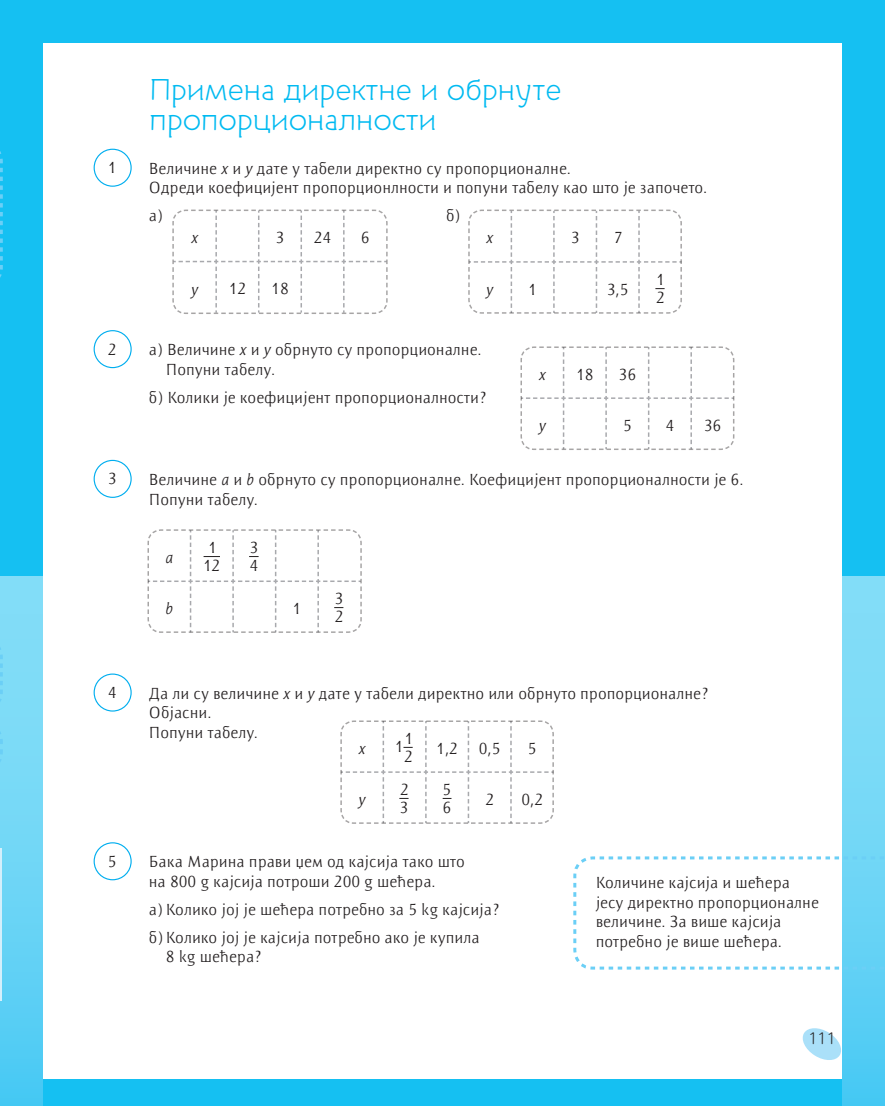
<style>
.page{position:relative;width:885px;height:1106px;background:#fff}
.page>*{position:absolute;margin:0;border:0;box-sizing:border-box;transform-origin:0 0}
.t1{font:30px/30px "Grancla";color:#00baf1}
.t2{font:300 16.5px/19.5px "Resavska Sans Cyr";color:#231f20}
.t3{font:300 16.5px/18px "Resavska Sans Latin";color:#231f20}
.t4{font:italic 300 16.5px "Resavska Sans Latin";color:#231f20}
.t5{font:16.5px "Grancla";color:#231f20}
.s1{font-family:"Resavska Sans Latin";font-style:italic}
.s2{font-family:"Resavska Sans Latin"}
</style>
<div class="page">
<div style="left:0;top:0;width:43px;height:1106px;background:#15c0f2"></div>
<div style="left:842px;top:0;width:42px;height:1106px;background:#15c0f2"></div>
<div style="left:0;top:1079px;width:884px;height:27px;background:#15c0f2"></div>
<div style="left:0;top:0;width:884px;height:43px;background:#15c0f2"></div>
<svg style="left:842px;top:576px;width:42px;height:530px;background:#6ed6f6"></svg>
<div style="left:0;top:576px;width:43px;height:530px;background:linear-gradient(to bottom,#8ce0f8,#50cbf4)"></div>
<svg style="left:802px;top:1026px;width:41px;height:35px"></svg>
<div style="left:94px;top:149px;width:38px;height:38px;border:1px solid #00aeef;border-radius:50%"></div>
<div style="left:94px;top:330px;width:38px;height:38px;border:1px solid #00aeef;border-radius:50%"></div>
<div style="left:94px;top:460px;width:38px;height:38px;border:1px solid #00aeef;border-radius:50%"></div>
<div style="left:94px;top:673px;width:38px;height:38px;border:1px solid #00aeef;border-radius:50%"></div>
<div style="left:94px;top:842px;width:38px;height:38px;border:1px solid #00aeef;border-radius:50%"></div>
<svg style="left:172px;top:209px;width:216px;height:105px"></svg>
<svg style="left:468px;top:209px;width:214px;height:105px"></svg>
<svg style="left:520px;top:346px;width:215px;height:104px"></svg>
<svg style="left:147px;top:529px;width:215px;height:104px"></svg>
<svg style="left:340px;top:720px;width:214px;height:104px"></svg>
<svg style="left:573px;top:855px;width:311px;height:116px"></svg>
<svg style="left:0;top:636px;width:4px;height:76px"></svg>
<svg style="left:0;top:151px;width:3px;height:127px"></svg>
<svg style="left:0;top:720px;width:4px;height:53px"></svg>
<hr style="left:0;top:848px;width:2px;height:152px;background:#d4effb">
<h1 class="t1" style="left:150px;top:75px;width:413px">Примена директне и обрнуте пропорционалности</h1>
<p class="t2" style="left:108px;top:158px;width:10px">1</p>
<p class="t2" style="left:149px;top:159px;width:560px">Veli~ine <span class="s1">x</span> i <span class="s1">y</span> date u tabeli direktno su proporcionalne.<br>Odredi koeficijent proporcionlnosti i popuni tabelu kao {to je zapo~eto.</p>
<p class="t2" style="left:149px;top:206px;width:16px">a)</p>
<p class="t2" style="left:446px;top:206px;width:16px">b)</p>
<p class="t4" style="left:191px;top:228px;width:9px">x</p>
<p class="t2" style="left:275px;top:228px;width:10px">3</p>
<p class="t2" style="left:314px;top:228px;width:19px">24</p>
<p class="t2" style="left:360px;top:228px;width:10px">6</p>
<p class="t4" style="left:486px;top:228px;width:9px">x</p>
<p class="t2" style="left:570px;top:228px;width:10px">3</p>
<p class="t2" style="left:613px;top:228px;width:10px">7</p>
<p class="t4" style="left:191px;top:280px;width:9px">y</p>
<p class="t2" style="left:229px;top:279px;width:19px">12</p>
<p class="t2" style="left:271px;top:279px;width:19px">18</p>
<p class="t4" style="left:486px;top:280px;width:9px">y</p>
<p class="t2" style="left:528px;top:280px;width:10px">1</p>
<p class="t2" style="left:606px;top:280px;width:23px">3,5</p>
<p class="t3" style="left:656px;top:270px;width:10px">1<br>2</p>
<p class="t2" style="left:108px;top:339px;width:10px">2</p>
<p class="t2" style="left:166px;top:340px;width:317px;text-indent:-17px">a) Veli~ine <span class="s1">x</span> i <span class="s1">y</span> obrnuto su proporcionalne.<br>Popuni tabelu.</p>
<p class="t2" style="left:149px;top:387px;width:339px">b) Koliki je koeficijent proporcionalnosti?</p>
<p class="t4" style="left:538px;top:365px;width:9px">x</p>
<p class="t2" style="left:576px;top:365px;width:19px">18</p>
<p class="t2" style="left:618px;top:365px;width:19px">36</p>
<p class="t4" style="left:538px;top:416px;width:9px">y</p>
<p class="t2" style="left:623px;top:416px;width:10px">5</p>
<p class="t2" style="left:665px;top:416px;width:10px">4</p>
<p class="t2" style="left:703px;top:416px;width:19px">36</p>
<p class="t2" style="left:108px;top:469px;width:10px">3</p>
<p class="t2" style="left:149px;top:470px;width:596px">Veli~ine <span class="s1">a</span> i <span class="s1">b</span> obrnuto su proporcionalne. Koeficijent proporcionalnosti je 6.<br>Popuni tabelu.</p>
<p class="t4" style="left:165px;top:548px;width:10px">a</p>
<p class="t3" style="left:203px;top:538px;width:18px">1<br>12</p>
<p class="t3" style="left:249px;top:538px;width:10px">3<br>4</p>
<p class="t4" style="left:165px;top:599px;width:9px">b</p>
<p class="t2" style="left:292px;top:599px;width:10px">1</p>
<p class="t3" style="left:334px;top:589px;width:11px">3<br>2</p>
<p class="t2" style="left:108px;top:683px;width:10px">4</p>
<p class="t2" style="left:149px;top:683px;width:561px">Da li su veli~ine <span class="s1">x</span> i <span class="s1">y</span> date u tabeli direktno ili obrnuto proporcionalne?<br>Objasni.<br>Popuni tabelu.</p>
<p class="t4" style="left:358px;top:739px;width:9px">x</p>
<p class="t3" style="left:394px;top:737px;width:10px">1</p>
<p class="t3" style="left:404px;top:729px;width:10px">1<br>2</p>
<p class="t2" style="left:436px;top:738px;width:23px">1,2</p>
<p class="t2" style="left:479px;top:738px;width:23px">0,5</p>
<p class="t2" style="left:528px;top:738px;width:10px">5</p>
<p class="t4" style="left:358px;top:790px;width:9px">y</p>
<p class="t3" style="left:399px;top:780px;width:11px">2<br>3</p>
<p class="t3" style="left:442px;top:780px;width:10px">5<br>6</p>
<p class="t2" style="left:485px;top:789px;width:10px">2</p>
<p class="t2" style="left:521px;top:789px;width:23px">0,2</p>
<p class="t2" style="left:108px;top:851px;width:10px">5</p>
<p class="t2" style="left:149px;top:852px;width:317px">Baka Marina pravi xem od kajsija tako {to na 800 <span class="s2">g</span> kajsija potro{i 200 <span class="s2">g</span> {e}era.</p>
<p class="t2" style="left:149px;top:895px;width:352px;line-height:28px">a) Koliko joj je {e}era potrebno za 5 <span class="s2">kg</span> kajsija? b) Koliko joj je kajsija potrebno ako je kupila</p>
<p class="t2" style="left:166px;top:947px;width:97px">8 <span class="s2">kg</span> {e}era?</p>
<p class="t2" style="left:595px;top:873px;width:225px">Koli~ine kajsija i {e}era jesu direktno proporcionalne veli~ine. Za vi{e kajsija potrebno je vi{e {e}era.</p>
<p class="t5" style="left:808px;top:1028px;width:29px">111</p>
</div>
